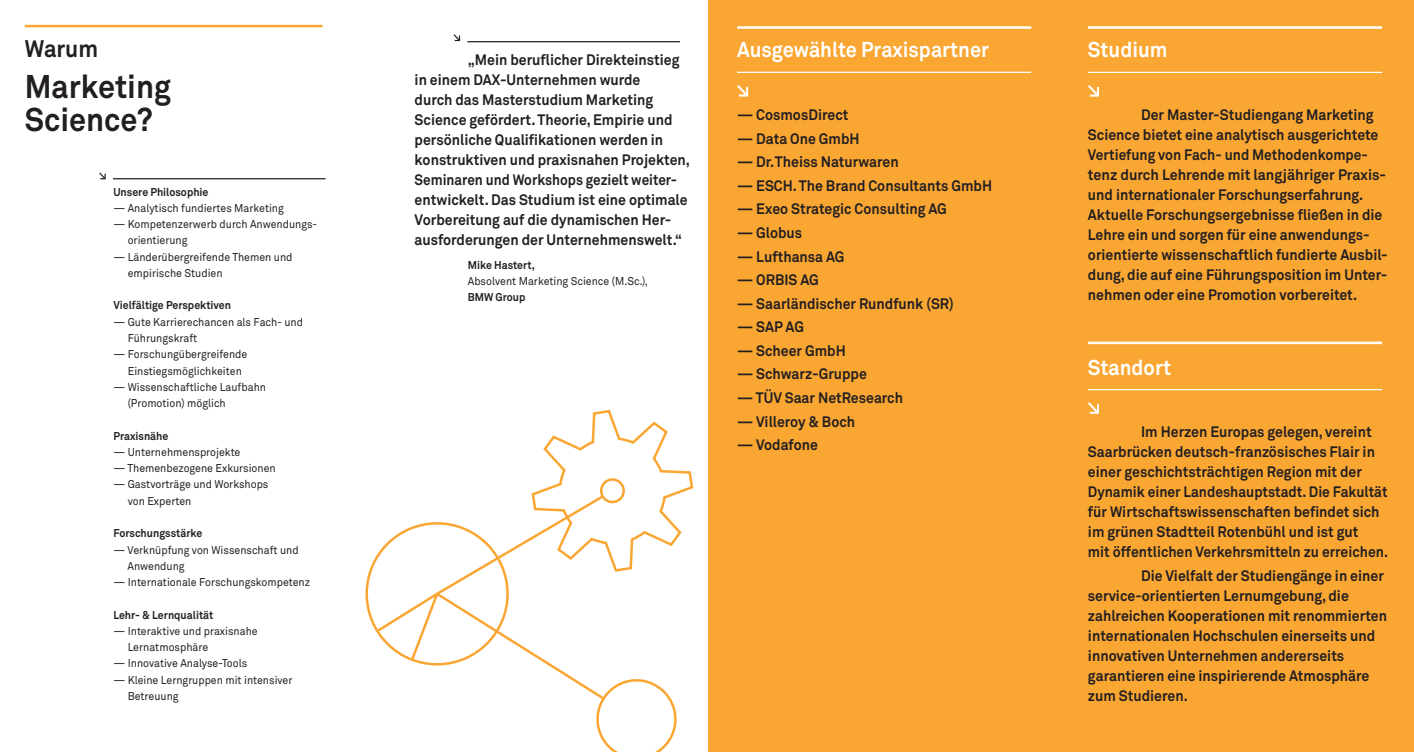
<style>
.page{position:relative;width:1414px;height:752px;background:#fff}
.page>*{position:absolute;margin:0;border:0;box-sizing:border-box;transform-origin:0 0}
.t1{font:700 32.5px/32.5px "Akkurat";color:#231f20;scale:.94 1}
.t2{font:700 23.75px "Akkurat";letter-spacing:-.005em;color:#231f20;scale:.94 1}
.t3{font:700 21.25px "Akkurat";color:#fff;scale:.94 1}
.t4{font:700 15px/20px "Akkurat";color:#231f20;scale:.94 1}
.t5{font:11.25px/16.2px "Akkurat";color:#231f20;scale:.94 1}
.t6{font:700 11.25px "Akkurat";color:#231f20;scale:.94 1}
</style>
<div class="page">
<div style="left:709px;top:0;width:705px;height:751px;background:#faa633"></div>
<svg style="left:454px;top:34px;width:6px;height:7px"></svg>
<hr style="left:467px;top:41px;width:213px;height:1px;background:#231f20">
<hr style="left:737px;top:26px;width:294px;height:3px;background:#fff">
<hr style="left:737px;top:72px;width:294px;height:1px;background:#fff">
<svg style="left:737px;top:85px;width:11px;height:11px"></svg>
<hr style="left:25px;top:25px;width:297px;height:2px;background:#faa633">
<svg style="left:99px;top:172px;width:7px;height:7px"></svg>
<hr style="left:113px;top:178px;width:213px;height:1px;background:#231f20">
<hr style="left:1088px;top:26px;width:294px;height:3px;background:#fff">
<hr style="left:1088px;top:72px;width:294px;height:1px;background:#fff">
<svg style="left:1088px;top:85px;width:11px;height:11px"></svg>
<hr style="left:1088px;top:341px;width:294px;height:3px;background:#fff">
<hr style="left:1088px;top:389px;width:294px;height:1px;background:#fff">
<svg style="left:1088px;top:402px;width:11px;height:11px"></svg>
<svg style="left:374px;top:409px;width:320px;height:342px"></svg>
<h2 class="t2" style="left:25px;top:34px;width:79px">Warum</h2>
<h1 class="t1" style="left:25px;top:70px;width:157px">Marketing<br>Science?</h1>
<p class="t6" style="left:113px;top:184px;width:103px">Unsere Philosophie</p>
<p class="t5" style="left:113px;top:199px;width:183px">— Analytisch fundiertes Marketing</p>
<p class="t5" style="left:128px;top:216px;width:202px;text-indent:-14px">— Kompetenzerwerb durch Anwendungs&shy;orientierung</p>
<p class="t5" style="left:128px;top:248px;width:177px;text-indent:-14px">— Länderübergreifende Themen und empirische Studien</p>
<p class="t6" style="left:113px;top:298px;width:127px">Vielfältige Perspektiven</p>
<p class="t5" style="left:128px;top:313px;width:188px;text-indent:-14px">— Gute Karrierechancen als Fach- und<br>Führungskraft</p>
<p class="t5" style="left:128px;top:346px;width:129px;text-indent:-14px">— Forschungübergreifende<br>Einstiegsmöglichkeiten</p>
<p class="t5" style="left:128px;top:378px;width:149px;text-indent:-14px">— Wissenschaftliche Laufbahn (Promotion) möglich</p>
<p class="t6" style="left:113px;top:428px;width:60px">Praxisnähe</p>
<p class="t5" style="left:113px;top:443px;width:137px">— Unternehmensprojekte</p>
<p class="t5" style="left:113px;top:459px;width:174px">— Themenbezogene Exkursionen</p>
<p class="t5" style="left:128px;top:476px;width:151px;text-indent:-14px">— Gastvorträge und Workshops von Experten</p>
<p class="t6" style="left:113px;top:526px;width:96px">Forschungsstärke</p>
<p class="t5" style="left:128px;top:541px;width:184px;text-indent:-14px">— Verknüpfung von Wissenschaft und<br>Anwendung</p>
<p class="t5" style="left:113px;top:573px;width:211px">— Internationale Forschungskompetenz</p>
<p class="t6" style="left:113px;top:607px;width:108px">Lehr- &amp; Lernqualität</p>
<p class="t5" style="left:128px;top:622px;width:140px;text-indent:-14px">— Interaktive und praxisnahe<br>Lernatmosphäre</p>
<p class="t5" style="left:113px;top:654px;width:144px">— Innovative Analyse-Tools</p>
<p class="t5" style="left:128px;top:671px;width:177px;text-indent:-14px">— Kleine Lerngruppen mit intensiver<br>Betreuung</p>
<p class="t4" style="left:415px;top:49px;width:294px;text-indent:53px">„Mein beruflicher Direkteinstieg in einem DAX-Unternehmen wurde<br>durch das Masterstudium Marketing Science gefördert. Theorie, Empirie und persönliche Qualifikationen werden in konstruktiven und praxisnahen Projekten, Seminaren und Workshops gezielt weiter&shy;entwickelt. Das Studium ist eine optimale Vorbereitung auf die dynamischen Her&shy;ausforderungen der Unternehmenswelt.“</p>
<p class="t6" style="left:468px;top:258px;width:73px">Mike Hastert,</p>
<p class="t5" style="left:468px;top:273px;width:193px">Absolvent Marketing Science (M.Sc.),</p>
<p class="t6" style="left:468px;top:290px;width:63px">BMW Group</p>
<h3 class="t3" style="left:737px;top:36px;width:270px">Ausgewählte Praxispartner</h3>
<p class="t4" style="left:737px;top:104px;width:120px">— CosmosDirect</p>
<p class="t4" style="left:737px;top:128px;width:132px">— Data One GmbH</p>
<p class="t4" style="left:737px;top:152px;width:174px">— Dr.Theiss Naturwaren</p>
<p class="t4" style="left:737px;top:175px;width:273px">— ESCH. The Brand Consultants GmbH</p>
<p class="t4" style="left:737px;top:199px;width:225px">— Exeo Strategic Consulting AG</p>
<p class="t4" style="left:737px;top:222px;width:71px">— Globus</p>
<p class="t4" style="left:737px;top:246px;width:116px">— Lufthansa AG</p>
<p class="t4" style="left:737px;top:269px;width:88px">— ORBIS AG</p>
<p class="t4" style="left:737px;top:293px;width:232px">— Saarländischer Rundfunk (SR)</p>
<p class="t4" style="left:737px;top:316px;width:73px">— SAP AG</p>
<p class="t4" style="left:737px;top:340px;width:117px">— Scheer GmbH</p>
<p class="t4" style="left:737px;top:363px;width:140px">— Schwarz-Gruppe</p>
<p class="t4" style="left:737px;top:387px;width:178px">— TÜV Saar NetResearch</p>
<p class="t4" style="left:737px;top:411px;width:127px">— Villeroy &amp; Boch</p>
<p class="t4" style="left:737px;top:434px;width:87px">— Vodafone</p>
<h3 class="t3" style="left:1088px;top:36px;width:86px">Studium</h3>
<p class="t4" style="left:1088px;top:105px;width:320px;text-indent:53px">Der Master-Studiengang Marketing Science bietet eine analytisch ausgerichtete Vertiefung von Fach- und Methodenkompe&shy;tenz durch Lehrende mit langjähriger Praxis&shy;und internationaler Forschungserfahrung.<br>Aktuelle Forschungsergebnisse fließen in die Lehre ein und sorgen für eine anwendungs&shy;orientierte wissenschaftlich fundierte Ausbil&shy;dung, die auf eine Führungsposition im Unter&shy;nehmen oder eine Promotion vorbereitet.</p>
<h3 class="t3" style="left:1088px;top:353px;width:90px">Standort</h3>
<p class="t4" style="left:1088px;top:421px;width:321px;text-indent:53px">Im Herzen Europas gelegen, vereint Saarbrücken deutsch-französisches Flair in einer geschichtsträchtigen Region mit der Dynamik einer Landeshauptstadt. Die Fakultät für Wirtschaftswissenschaften befindet sich im grünen Stadtteil Rotenbühl und ist gut<br>mit öffentlichen Verkehrsmitteln zu erreichen.</p>
<p class="t4" style="left:1088px;top:565px;width:320px;text-indent:53px">Die Vielfalt der Studiengänge in einer service-orientierten Lernumgebung, die zahlreichen Kooperationen mit renommierten internationalen Hochschulen einerseits und innovativen Unternehmen andererseits garantieren eine inspirierende Atmosphäre zum Studieren.</p>
</div>
